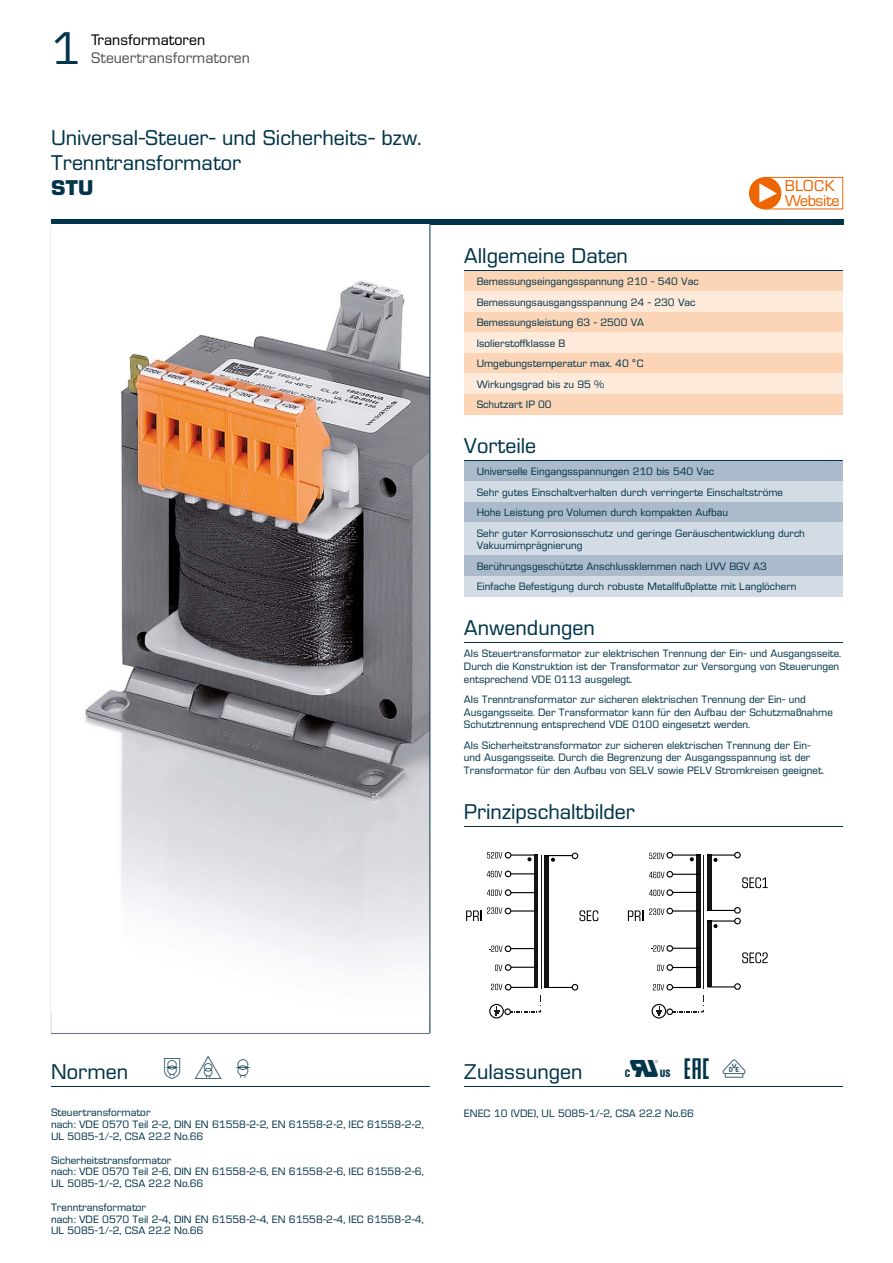
<style>
.page{position:relative;width:893px;height:1263px;background:#fff}
.page>*{position:absolute;margin:0;border:0;box-sizing:border-box;transform-origin:0 0}
.t1{font:45px "Blockstile";color:#03354a}
.t2{font:21px/25.2px "Blockstile";color:#03354a}
.t3{font:21px "Blockstile Pi";color:#03354a}
.t4{font:700 21px "Blockstile";color:#03354a}
.t5{font:15.45px/15.5px "Blockstile";letter-spacing:-.03em;color:#ec6500}
.t6{font:15px "Blockstile";color:#565655}
.t7{font:15px "Blockstile";color:#000}
.t8{font:10.5px/20.5px "Blockstile";color:#03354a}
.s1{color:#fff}
</style>
<div class="page">
<div style="left:51px;top:219px;width:793px;height:5px;background:#03354a"></div>
<svg style="left:51px;top:1012px;width:1px;height:21px"></svg>
<img style="left:84px;top:224px;width:346px;height:787px">
<hr style="left:430px;top:224px;width:1px;height:809px;background:#03354a">
<div style="left:464px;top:271px;width:378px;height:20px;background:#fcd5b7"></div>
<div style="left:464px;top:291px;width:378px;height:21px;background:#fdeadb"></div>
<div style="left:464px;top:312px;width:378px;height:20px;background:#fcd5b7"></div>
<div style="left:464px;top:332px;width:378px;height:21px;background:#fdeadb"></div>
<div style="left:464px;top:353px;width:378px;height:20px;background:#fcd5b7"></div>
<div style="left:464px;top:373px;width:378px;height:21px;background:#fdeadb"></div>
<div style="left:464px;top:394px;width:378px;height:20px;background:#fcd5b7"></div>
<div style="left:464px;top:461px;width:378px;height:20px;background:#acbbcb"></div>
<div style="left:464px;top:481px;width:378px;height:21px;background:#d3dce5"></div>
<div style="left:464px;top:502px;width:378px;height:20px;background:#acbbcb"></div>
<div style="left:464px;top:522px;width:378px;height:33px;background:#d3dce5"></div>
<div style="left:464px;top:555px;width:378px;height:21px;background:#acbbcb"></div>
<div style="left:464px;top:576px;width:378px;height:20px;background:#d3dce5"></div>
<hr style="left:464px;top:826px;width:378px;height:1px;background:#03354a">
<hr style="left:703px;top:855px;width:1px;height:133px;background:#201b18">
<hr style="left:541px;top:855px;width:1px;height:133px;background:#201b18">
<hr style="left:696px;top:854px;width:4px;height:134px;background:#121415">
<hr style="left:534px;top:854px;width:3px;height:134px;background:#121415">
<hr style="left:545px;top:855px;width:4px;height:133px;background:#121415">
<hr style="left:707px;top:854px;width:4px;height:57px;background:#121415">
<hr style="left:707px;top:920px;width:4px;height:67px;background:#121415">
<svg style="left:628px;top:910px;width:15px;height:11px"></svg>
<svg style="left:579px;top:910px;width:19px;height:11px"></svg>
<svg style="left:742px;top:877px;width:26px;height:11px"></svg>
<svg style="left:742px;top:952px;width:26px;height:11px"></svg>
<svg style="left:527px;top:857px;width:4px;height:4px"></svg>
<svg style="left:690px;top:857px;width:4px;height:4px"></svg>
<svg style="left:713px;top:858px;width:5px;height:4px"></svg>
<div style="left:572px;top:852px;width:6px;height:7px;border:1px solid #010202;border-radius:50%"></div>
<div style="left:666px;top:889px;width:7px;height:7px;border:1px solid #010202;border-radius:50%"></div>
<div style="left:734px;top:983px;width:7px;height:7px;border:1px solid #010202;border-radius:50%"></div>
<div style="left:734px;top:918px;width:7px;height:6px;border:1px solid #010202;border-radius:50%"></div>
<div style="left:734px;top:907px;width:7px;height:7px;border:1px solid #010202;border-radius:50%"></div>
<div style="left:734px;top:852px;width:7px;height:6px;border:1px solid #010202;border-radius:50%"></div>
<div style="left:652px;top:1004px;width:14px;height:14px;border:1px solid #010202;border-radius:50%"></div>
<div style="left:489px;top:1004px;width:15px;height:14px;border:1px solid #010202;border-radius:50%"></div>
<svg style="left:487px;top:852px;width:24px;height:6px"></svg>
<svg style="left:649px;top:852px;width:24px;height:7px"></svg>
<hr style="left:511px;top:854px;width:26px;height:2px;background:#000">
<svg style="left:487px;top:871px;width:50px;height:6px"></svg>
<svg style="left:487px;top:889px;width:50px;height:7px"></svg>
<svg style="left:466px;top:907px;width:71px;height:14px"></svg>
<svg style="left:489px;top:945px;width:48px;height:7px"></svg>
<svg style="left:495px;top:964px;width:42px;height:7px"></svg>
<svg style="left:545px;top:853px;width:33px;height:9px"></svg>
<svg style="left:491px;top:984px;width:87px;height:32px"></svg>
<hr style="left:673px;top:854px;width:27px;height:2px;background:#000">
<svg style="left:649px;top:871px;width:51px;height:7px"></svg>
<svg style="left:649px;top:890px;width:51px;height:6px"></svg>
<svg style="left:649px;top:908px;width:51px;height:7px"></svg>
<svg style="left:651px;top:945px;width:49px;height:7px"></svg>
<svg style="left:657px;top:964px;width:43px;height:7px"></svg>
<hr style="left:707px;top:854px;width:28px;height:2px;background:#000">
<svg style="left:707px;top:907px;width:33px;height:21px"></svg>
<svg style="left:653px;top:984px;width:87px;height:32px"></svg>
<hr style="left:51px;top:1033px;width:379px;height:1px;background:#03354a">
<hr style="left:51px;top:1087px;width:379px;height:1px;background:#03354a">
<hr style="left:464px;top:1086px;width:378px;height:1px;background:#03354a">
<div style="left:764px;top:177px;width:79px;height:32px;border:1px solid #ec6500"></div>
<div style="left:749px;top:177px;width:32px;height:32px;background:#ec6500;border-radius:50%"></div>
<svg style="left:759px;top:182px;width:21px;height:22px"></svg>
<h1 class="t1" style="left:51px;top:24px;width:31px">1</h1>
<h3 class="t7" style="left:91px;top:32px;width:116px">Transformatoren</h3>
<h3 class="t6" style="left:91px;top:50px;width:160px">Steuertransformatoren</h3>
<h2 class="t2" style="left:51px;top:125px;width:372px">Universal-Steuer- und Sicherheits- bzw.<br>Trenntransformator</h2>
<h2 class="t4" style="left:51px;top:176px;width:44px">STU</h2>
<h3 class="t5" style="left:785px;top:178px;width:56px">BLOCK<br>Website</h3>
<h2 class="t2" style="left:464px;top:244px;width:166px">Allgemeine Daten</h2>
<p class="t8" style="left:477px;top:271px;width:224px">Bemessungseingangsspannung 210 - 540 Vac<br>Bemessungsausgangsspannung 24 - 230 Vac<br>Bemessungsleistung 63 - 2500 VA<br>Isolierstoffklasse B<br>Umgebungstemperatur max. 40 °C<br>Wirkungsgrad bis zu 95 %<br>Schutzart IP 00</p>
<h2 class="t2" style="left:464px;top:434px;width:74px">Vorteile</h2>
<p class="t8" style="left:477px;top:461px;width:330px">Universelle Eingangsspannungen 210 bis 540 Vac<br>Sehr gutes Einschaltverhalten durch verringerte Einschaltströme Hohe Leistung pro Volumen durch kompakten Aufbau<br>Sehr guter Korrosionsschutz und geringe Geräuschentwicklung durch</p>
<p class="t8" style="left:477px;top:535px;width:321px">Vakuumimprägnierung<br>Berührungsgeschützte Anschlussklemmen nach UVV BGV A3<br>Einfache Befestigung durch robuste Metallfußplatte mit Langlöchern</p>
<h2 class="t2" style="left:464px;top:616px;width:132px">Anwendungen</h2>
<p class="t8" style="left:464px;top:647px;width:379px;line-height:12.6px">Als Steuertransformator zur elektrischen Trennung der Ein- und Ausgangsseite.<br>Durch die Konstruktion ist der Transformator zur Versorgung von Steuerungen entsprechend VDE 0113 ausgelegt.</p>
<p class="t8" style="left:464px;top:693px;width:371px;line-height:12.6px">Als Trenntransformator zur sicheren elektrischen Trennung der Ein- und<br>Ausgangsseite. Der Transformator kann für den Aufbau der Schutzmaßnahme<br>Schutztrennung entsprechend VDE 0100 eingesetzt werden.</p>
<p class="t8" style="left:464px;top:739px;width:362px;line-height:12.6px">Als Sicherheitstransformator zur sicheren elektrischen Trennung der Ein&shy;und Ausgangsseite. Durch die Begrenzung der Ausgangsspannung ist der<br>Transformator für den Aufbau von SELV sowie PELV Stromkreisen geeignet.</p>
<h2 class="t2" style="left:464px;top:799px;width:173px">Prinzipschaltbilder</h2>
<h2 class="t2" style="left:51px;top:1060px;width:79px">Normen</h2>
<h2 class="t3" style="left:162px;top:1056px;width:127px">2 | " <span class="s1">Z</span></h2>
<h2 class="t2" style="left:464px;top:1059px;width:120px">Zulassungen</h2>
<h2 class="t3" style="left:623px;top:1056px;width:162px">W J w <span class="s1">Z</span></h2>
<p class="t8" style="left:51px;top:1107px;width:374px;line-height:11.6px">Steuertransformator<br>nach: VDE 0570 Teil 2-2, DIN EN 61558-2-2, EN 61558-2-2, IEC 61558-2-2,<br>UL 5085-1/-2, CSA 22.2 No.66</p>
<p class="t8" style="left:51px;top:1154px;width:374px;line-height:11.6px">Sicherheitstransformator<br>nach: VDE 0570 Teil 2-6, DIN EN 61558-2-6, EN 61558-2-6, IEC 61558-2-6,<br>UL 5085-1/-2, CSA 22.2 No.66</p>
<p class="t8" style="left:51px;top:1202px;width:374px;line-height:11.6px">Trenntransformator<br>nach: VDE 0570 Teil 2-4, DIN EN 61558-2-4, EN 61558-2-4, IEC 61558-2-4,<br>UL 5085-1/-2, CSA 22.2 No.66</p>
<p class="t8" style="left:464px;top:1103px;width:232px">ENEC 10 (VDE), UL 5085-1/-2, CSA 22.2 No.66</p>
</div>
